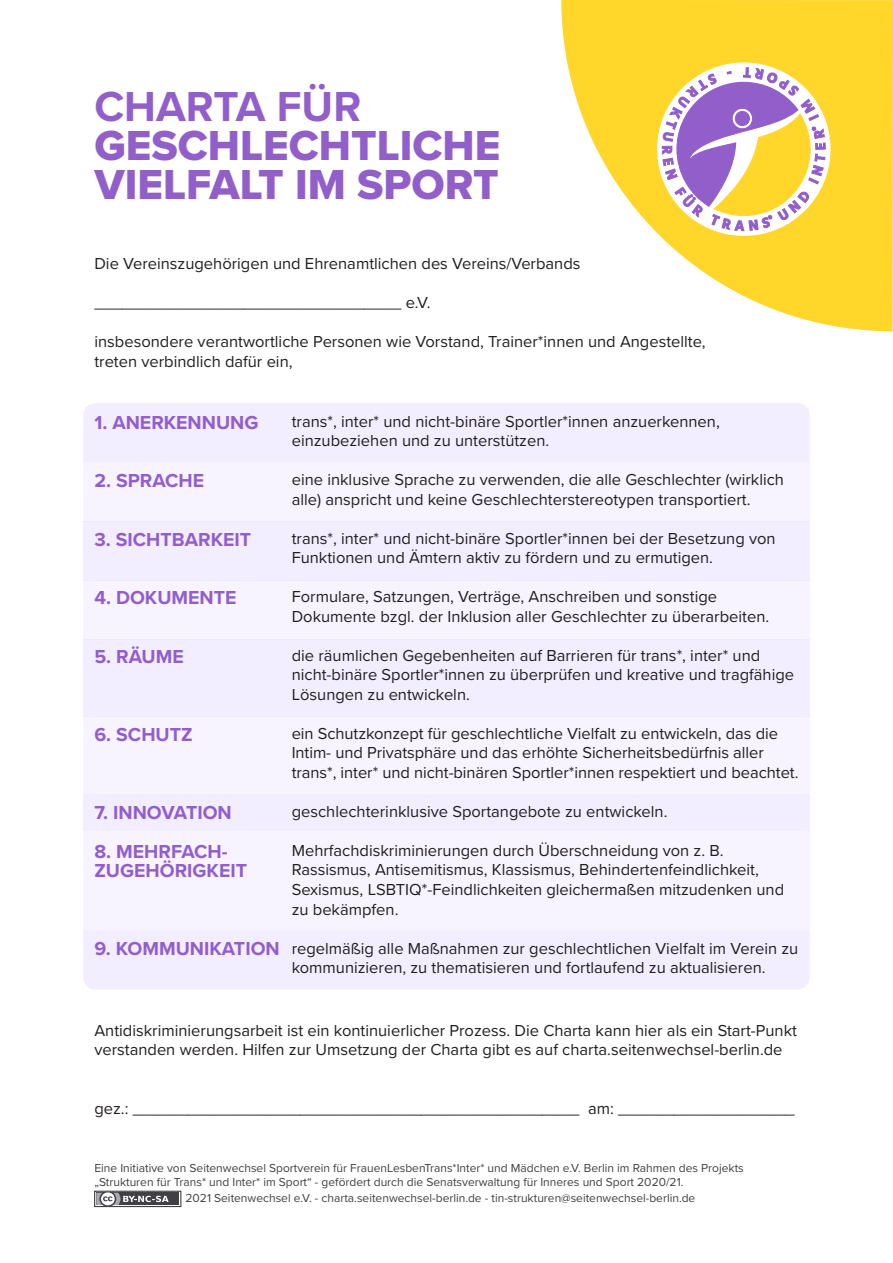
<style>
.page{position:relative;width:893px;height:1263px;background:#fff}
.page>*{position:absolute;margin:0;border:0;box-sizing:border-box;transform-origin:0 0}
.t1{font:43.5px/39px "Proxima Nova Extrabld";color:#925eca}
.t2{font:700 43.5px "Proxima Nova";color:#925eca}
.t3{font:700 19.5px/19.5px "Proxima Nova";color:#925eca}
.t4{font:16.5px/19.5px "Proxima Nova";color:#231f20}
.t5{font:12px/13.5px "Proxima Nova";color:#414042}
</style>
<div class="page">
<div style="left:83px;top:403px;width:727px;height:59px;background:#f3eeff"></div>
<div style="left:83px;top:931px;width:727px;height:59px;background:#f3eeff"></div>
<div style="left:83px;top:462px;width:727px;height:59px;background:#f8f4ff"></div>
<div style="left:83px;top:521px;width:727px;height:59px;background:#f3eeff"></div>
<div style="left:83px;top:794px;width:727px;height:37px;background:#f3eeff"></div>
<div style="left:83px;top:639px;width:727px;height:78px;background:#f3eeff"></div>
<div style="left:83px;top:716px;width:727px;height:78px;background:#f8f4ff"></div>
<div style="left:83px;top:831px;width:727px;height:100px;background:#f8f4ff"></div>
<div style="left:83px;top:580px;width:727px;height:59px;background:#f8f4ff"></div>
<svg style="left:561px;top:0;width:332px;height:331px;fill:#ffd629"></svg>
<div style="left:657px;top:62px;width:173px;height:174px;background:#fff;border-radius:50%"></div>
<svg style="left:662px;top:68px;width:163px;height:163px"></svg>
<svg style="left:94px;top:1191px;width:87px;height:16px"></svg>
<div style="left:96px;top:1193px;width:83px;height:12px;background:#414042"></div>
<svg style="left:96px;top:1193px;width:73px;height:12px"></svg>
<h1 class="t2" style="left:94px;top:74px;width:268px">CHARTA FÜR</h1>
<h1 class="t1" style="left:94px;top:126px;width:408px">GESCHLECHTLICHE<br>VIELFALT IM SPORT</h1>
<p class="t4" style="left:94px;top:253px;width:488px">Die Vereinszugehörigen und Ehrenamtlichen des Vereins/Verbands</p>
<p class="t4" style="left:94px;top:292px;width:338px">_________________________________ e.V.</p>
<p class="t4" style="left:94px;top:331px;width:613px">insbesondere verantwortliche Personen wie Vorstand, Trainer*innen und Angestellte, treten verbindlich dafür ein,</p>
<p class="t3" style="left:94px;top:412px;width:166px">1. ANERKENNUNG</p>
<p class="t3" style="left:94px;top:471px;width:111px">2. SPRACHE</p>
<p class="t3" style="left:94px;top:529px;width:158px">3. SICHTBARKEIT</p>
<p class="t3" style="left:94px;top:588px;width:144px">4. DOKUMENTE</p>
<p class="t3" style="left:94px;top:646px;width:91px">5. RÄUME</p>
<p class="t3" style="left:94px;top:724px;width:100px">6. SCHUTZ</p>
<p class="t3" style="left:94px;top:802px;width:139px">7. INNOVATION</p>
<p class="t3" style="left:94px;top:841px;width:154px">8. MEHRFACH-<br>ZUGEHÖRIGKEIT</p>
<p class="t3" style="left:94px;top:939px;width:187px">9. KOMMUNIKATION</p>
<p class="t4" style="left:292px;top:411px;width:430px">trans*, inter* und nicht-binäre Sportler*innen anzuerkennen, einzubeziehen und zu unterstützen.</p>
<p class="t4" style="left:292px;top:469px;width:494px">eine inklusive Sprache zu verwenden, die alle Geschlechter (wirklich alle) anspricht und keine Geschlechterstereotypen transportiert.</p>
<p class="t4" style="left:292px;top:528px;width:485px">trans*, inter* und nicht-binäre Sportler*innen bei der Besetzung von<br>Funktionen und Ämtern aktiv zu fördern und zu ermutigen.</p>
<p class="t4" style="left:292px;top:586px;width:479px">Formulare, Satzungen, Verträge, Anschreiben und sonstige<br>Dokumente bzgl. der Inklusion aller Geschlechter zu überarbeiten.</p>
<p class="t4" style="left:292px;top:645px;width:504px">die räumlichen Gegebenheiten auf Barrieren für trans*, inter* und nicht-binäre Sportler*innen zu überprüfen und kreative und tragfähige<br>Lösungen zu entwickeln.</p>
<p class="t4" style="left:292px;top:723px;width:508px">ein Schutzkonzept für geschlechtliche Vielfalt zu entwickeln, das die<br>Intim- und Privatsphäre und das erhöhte Sicherheitsbedürfnis aller trans*, inter* und nicht-binären Sportler*innen respektiert und beachtet.</p>
<p class="t4" style="left:292px;top:801px;width:377px">geschlechterinklusive Sportangebote zu entwickeln.</p>
<p class="t4" style="left:292px;top:840px;width:494px">Mehrfachdiskriminierungen durch Überschneidung von z. B.<br>Rassismus, Antisemitismus, Klassismus, Behindertenfeindlichkeit, Sexismus, LSBTIQ*-Feindlichkeiten gleichermaßen mitzudenken und zu bekämpfen.</p>
<p class="t4" style="left:292px;top:937px;width:508px">regelmäßig alle Maßnahmen zur geschlechtlichen Vielfalt im Verein zu kommunizieren, zu thematisieren und fortlaufend zu aktualisieren.</p>
<p class="t4" style="left:94px;top:1019px;width:704px">Antidiskriminierungsarbeit ist ein kontinuierlicher Prozess. Die Charta kann hier als ein Start-Punkt verstanden werden. Hilfen zur Umsetzung der Charta gibt es auf charta.seitenwechsel-berlin.de</p>
<p class="t4" style="left:94px;top:1097px;width:702px">gez.: ________________________________________________ am: ___________________</p>
<p class="t5" style="left:94px;top:1161px;width:651px">Eine Initiative von Seitenwechsel Sportverein für FrauenLesbenTrans*Inter* und Mädchen e.V. Berlin im Rahmen des Projekts „Strukturen für Trans* und Inter* im Sport“ - gefördert durch die Senatsverwaltung für Inneres und Sport 2020/21.</p>
<p class="t5" style="left:186px;top:1191px;width:511px">2021 Seitenwechsel e.V. - charta.seitenwechsel-berlin.de - tin-strukturen@seitenwechsel-berlin.de</p>
</div>
